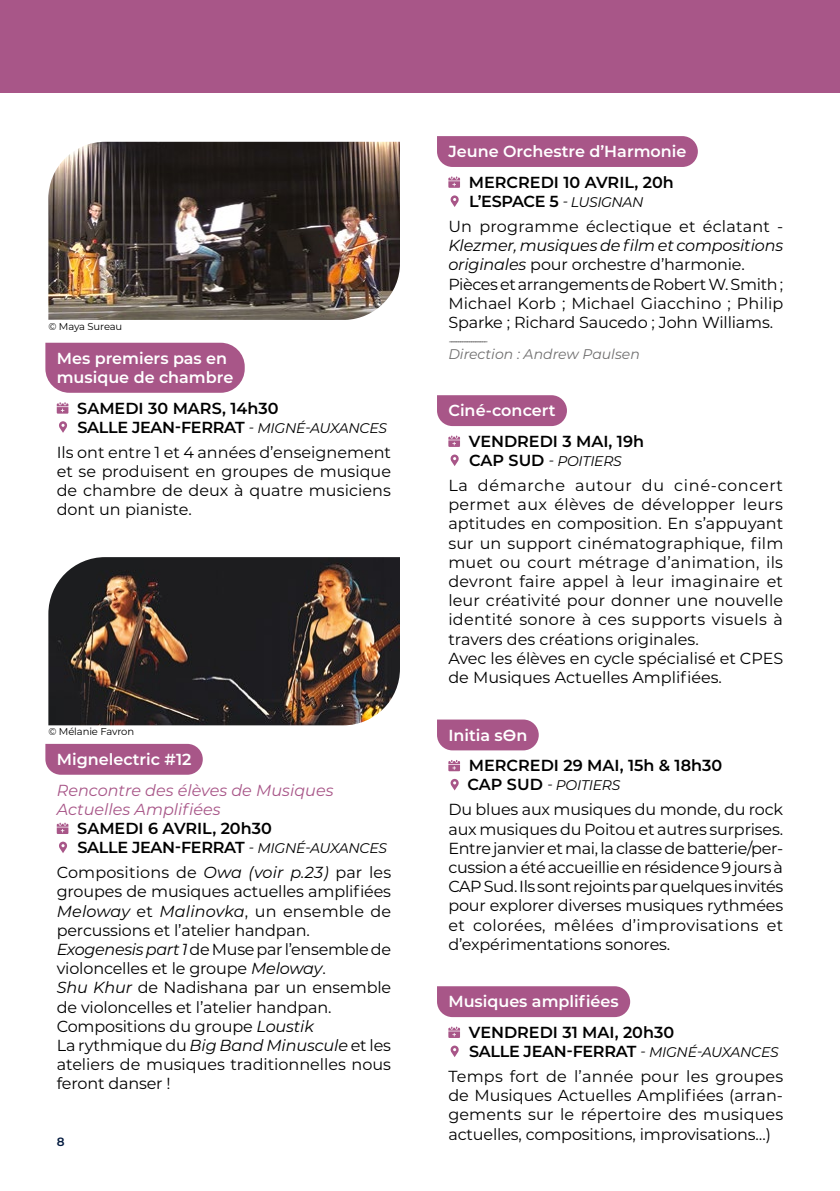
<style>
.page{position:relative;width:840px;height:1191px;background:#fff}
.page>*{position:absolute;margin:0;border:0;box-sizing:border-box;transform-origin:0 0}
.t1{font:16px/19.2px "Montserrat";color:#000;text-align:justify}
.t2{font:600 16px/19.2px "Montserrat";color:#000}
.t3{font:600 16px/19.2px "Montserrat";color:#fff}
.t4{font:600 16px/19.2px "Montserrat";letter-spacing:-.02em;color:#000}
.t5{font:italic 16px/19.2px "Montserrat";color:#a85688}
.t6{font:italic 14px "Montserrat";letter-spacing:-.02em;color:#000}
.t7{font:italic 14px "Montserrat";color:#706f6f}
.t8{font:14px "Minion Pro";color:#706f6f}
.t9{font:600 12px "Montserrat";color:#051c40}
.t10{font:10px "Montserrat";letter-spacing:-.01em;color:#000}
.s1{font-weight:400;font-style:italic;font-size:14px}
.s2{font-style:italic}
.s3{font-weight:600;font-style:normal;font-size:16px}
</style>
<div class="page">
<div style="left:0;top:0;width:839px;height:93px;background:#a85688"></div>
<div style="left:45px;top:343px;width:199px;height:50px;background:#a85688"></div>
<div style="left:45px;top:744px;width:158px;height:30px;background:#a85688"></div>
<svg style="left:57px;top:402px;width:11px;height:11px"></svg>
<svg style="left:59px;top:421px;width:8px;height:12px"></svg>
<svg style="left:57px;top:822px;width:11px;height:12px"></svg>
<svg style="left:59px;top:841px;width:8px;height:12px"></svg>
<div style="left:437px;top:136px;width:260px;height:31px;background:#a85688"></div>
<div style="left:437px;top:395px;width:129px;height:31px;background:#a85688"></div>
<svg style="left:437px;top:719px;width:101px;height:31px;background:#ad5f8e"></svg>
<div style="left:437px;top:986px;width:192px;height:31px;background:#a85688"></div>
<svg style="left:448px;top:176px;width:12px;height:12px"></svg>
<svg style="left:450px;top:195px;width:8px;height:12px"></svg>
<svg style="left:448px;top:435px;width:12px;height:12px"></svg>
<svg style="left:450px;top:454px;width:8px;height:12px"></svg>
<svg style="left:448px;top:760px;width:12px;height:11px"></svg>
<svg style="left:450px;top:779px;width:8px;height:11px"></svg>
<svg style="left:448px;top:1026px;width:12px;height:12px"></svg>
<svg style="left:450px;top:1045px;width:8px;height:12px"></svg>
<img style="left:48px;top:142px;width:352px;height:178px">
<img style="left:48px;top:557px;width:352px;height:168px">
<p class="t10" style="left:48px;top:319px;width:75px">© Maya Sureau</p>
<p class="t3" style="left:57px;top:348px;width:178px">Mes premiers pas en musique de chambre</p>
<p class="t2" style="left:77px;top:398px;width:311px">SAMEDI 30 MARS, 14h30<br>SALLE JEAN-FERRAT <span class="s1">- MIGNÉ-AUXANCES</span></p>
<p class="t1" style="left:57px;top:442px;width:335px">Ils ont entre 1 et 4 années d’enseignement et se produisent en groupes de musique de chambre de deux à quatre musiciens dont un pianiste.</p>
<p class="t10" style="left:48px;top:724px;width:87px">© Mélanie Favron</p>
<p class="t3" style="left:57px;top:749px;width:136px">Mignelectric #12</p>
<p class="t5" style="left:57px;top:779px;width:278px">Rencontre des élèves de Musiques<br>Actuelles Amplifiées</p>
<p class="t4" style="left:77px;top:818px;width:311px">SAMEDI 6 AVRIL, 20h30<br>SALLE JEAN-FERRAT <span class="s1">- MIGNÉ-AUXANCES</span></p>
<p class="t1" style="left:57px;top:862px;width:336px;text-align:left">Compositions de <span class="s2">Owa (voir p.23)</span> par les groupes de musiques actuelles amplifiées <span class="s2">Meloway</span> et <span class="s2">Malinovka</span>, un ensemble de percussions et l’atelier handpan.<br><span class="s2">Exogenesispart 1</span> de Muse par l’ensemble de violoncelles et le groupe <span class="s2">Meloway</span>.<br><span class="s2">Shu Khur</span> de Nadishana par un ensemble de violoncelles et l’atelier handpan.<br>Compositions du groupe <span class="s2">Loustik<br></span>La rythmique du <span class="s2">Big Band Minuscule</span> et les ateliers de musiques traditionnelles nous feront danser !</p>
<p class="t9" style="left:57px;top:1133px;width:9px">8</p>
<p class="t3" style="left:448px;top:141px;width:239px">Jeune Orchestre d’Harmonie</p>
<p class="t2" style="left:468px;top:172px;width:206px">MERCREDI 10 AVRIL, 20h<br>L’ESPACE 5 <span class="s1">- LUSIGNAN</span></p>
<p class="t1" style="left:448px;top:216px;width:336px">Un programme éclectique et éclatant -</p>
<p class="t1" style="left:448px;top:235px;width:336px;text-align:left"><span class="s2">Klezmer, musiques de film et compositions originales</span> pour orchestre d’harmonie.<br>Pièces et arrangements de Robert W. Smith ; Michael Korb ; Michael Giacchino ; Philip Sparke ; Richard Saucedo ; John Williams.</p>
<p class="t8" style="left:448px;top:331px;width:41px">-----------------</p>
<p class="t7" style="left:448px;top:344px;width:193px">Direction : Andrew Paulsen</p>
<p class="t3" style="left:448px;top:400px;width:109px">Ciné-concert</p>
<p class="t2" style="left:468px;top:431px;width:176px">VENDREDI 3 MAI, 19h</p>
<p class="t6" style="left:469px;top:451px;width:154px"><span class="s3">CAP SUD</span> - POITIERS</p>
<p class="t1" style="left:448px;top:475px;width:336px;text-align:left">La démarche autour du ciné-concert permet aux élèves de développer leurs aptitudes en composition. En s’appuyant sur un support cinématographique, film muet ou court métrage d’animation, ils devront faire appel à leur imaginaire et leur créativité pour donner une nouvelle identité sonore à ces supports visuels à travers des créations originales.<br>Avec les élèves en cycle spécialisé et CPES de Musiques Actuelles Amplifiées.</p>
<p class="t3" style="left:448px;top:724px;width:80px">Initia sѲn</p>
<p class="t2" style="left:468px;top:755px;width:255px">MERCREDI 29 MAI, 15h &amp; 18h30</p>
<p class="t6" style="left:467px;top:776px;width:154px"><span class="s3">CAP SUD</span> - POITIERS</p>
<p class="t1" style="left:448px;top:799px;width:336px">Du blues aux musiques du monde, du rock aux musiques du Poitou et autres surprises.<br>Entre janvier et mai, la classe de batterie/per&shy;cussion a été accueillie en résidence 9 jours à CAP Sud. Ils sont rejoints par quelques invités pour explorer diverses musiques rythmées et colorées, mêlées d’improvisations et d’expérimentations sonores.</p>
<p class="t3" style="left:448px;top:991px;width:172px">Musiques amplifiées</p>
<p class="t2" style="left:468px;top:1022px;width:311px">VENDREDI 31 MAI, 20h30<br>SALLE JEAN-FERRAT <span class="s1">- MIGNÉ-AUXANCES</span></p>
<p class="t1" style="left:448px;top:1066px;width:336px">Temps fort de l’année pour les groupes de Musiques Actuelles Amplifiées (arran&shy;gements sur le répertoire des musiques actuelles, compositions, improvisations…)</p>
</div>
